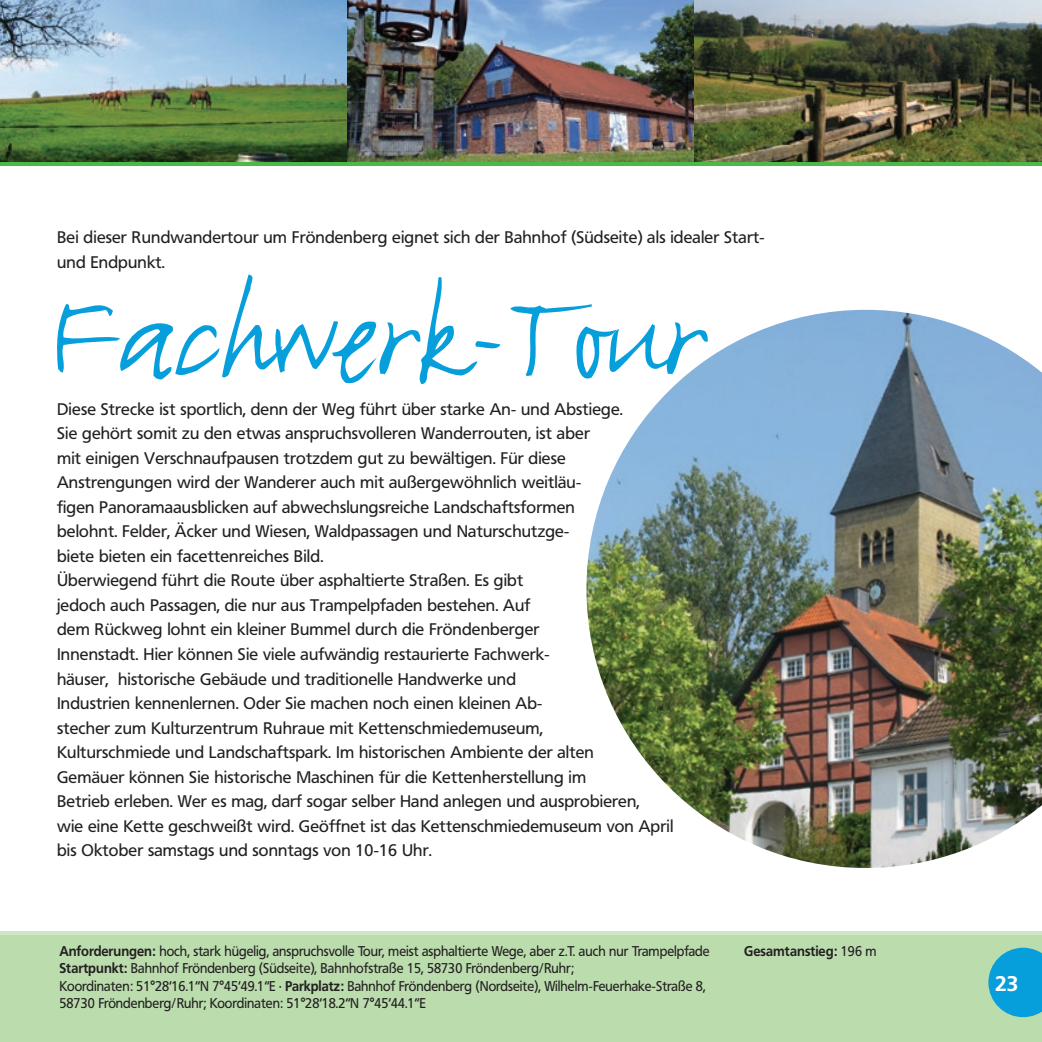
<style>
.page{position:relative;width:1042px;height:1042px;background:#fff}
.page>*{position:absolute;margin:0;border:0;box-sizing:border-box;transform-origin:0 0}
.t1{font:700 21px "Frutiger BSK";color:#fff}
.t2{font:16.62px/24.5px "Frutiger BSK";letter-spacing:.01em;color:#231f20}
.t3{font:14px/17.5px "Frutiger BSK";color:#231f20;scale:.93 1}
.t4{font:700 14px "Frutiger BSK";color:#231f20;scale:.93 1}
.s1{font-weight:700}
.s2{font-weight:400}
</style>
<div class="page">
<div style="left:0;top:931px;width:1042px;height:111px;background:#bbddae"></div>
<hr style="left:0;top:931px;width:1042px;height:4px;background:#cee6c5">
<img style="left:0;top:0;width:1042px;height:162px">
<img style="left:586px;top:310px;width:456px;height:558px">
<svg style="left:988px;top:947px;width:54px;height:70px"></svg>
<hr style="left:0;top:162px;width:1042px;height:3px;background:#4cb848">
<svg style="left:57px;top:274px;width:443px;height:110px"></svg>
<svg style="left:510px;top:304px;width:198px;height:78px"></svg>
<p class="t2" style="left:57px;top:225px;width:709px">Bei dieser Rundwandertour um Fröndenberg eignet sich der Bahnhof (Südseite) als idealer Start&shy;und Endpunkt.</p>
<p class="t2" style="left:57px;top:397px;width:618px">Diese Strecke ist sportlich, denn der Weg führt über starke An- und Abstiege.<br>Sie gehört somit zu den etwas anspruchsvolleren Wanderrouten, ist aber<br>mit einigen Verschnaufpausen trotzdem gut zu bewältigen. Für diese Anstrengungen wird der Wanderer auch mit außergewöhnlich weitläu-<br>figen Panoramaausblicken auf abwechslungsreiche Landschaftsformen<br>belohnt. Felder, Äcker und Wiesen, Waldpassagen und Naturschutzge-<br>biete bieten ein facettenreiches Bild.<br>Überwiegend führt die Route über asphaltierte Straßen. Es gibt<br>jedoch auch Passagen, die nur aus Trampelpfaden bestehen. Auf<br>dem Rückweg lohnt ein kleiner Bummel durch die Fröndenberger<br>Innenstadt. Hier können Sie viele aufwändig restaurierte Fachwerk-<br>häuser, historische Gebäude und traditionelle Handwerke und<br>Industrien kennenlernen. Oder Sie machen noch einen kleinen Ab-<br>stecher zum Kulturzentrum Ruhraue mit Kettenschmiedemuseum,<br>Kulturschmiede und Landschaftspark. Im historischen Ambiente der alten<br>Gemäuer können Sie historische Maschinen für die Kettenherstellung im<br>Betrieb erleben. Wer es mag, darf sogar selber Hand anlegen und ausprobieren,<br>wie eine Kette geschweißt wird. Geöffnet ist das Kettenschmiedemuseum von April bis Oktober samstags und sonntags von 10-16 Uhr.</p>
<p class="t3" style="left:60px;top:942px;width:700px"><span class="s1">Anforderungen:</span> hoch, stark hügelig, anspruchsvolle Tour, meist asphaltierte Wege, aber z.T. auch nur Trampelpfade <span class="s1">Startpunkt:</span> Bahnhof Fröndenberg (Südseite), Bahnhofstraße 15, 58730 Fröndenberg/Ruhr;<br>Koordinaten: 51°28‘16.1“N 7°45‘49.1“E · <span class="s1">Parkplatz:</span> Bahnhof Fröndenberg (Nordseite), Wilhelm-Feuerhake-Straße 8, 58730 Fröndenberg/Ruhr; Koordinaten: 51°28‘18.2“N 7°45‘44.1“E</p>
<p class="t4" style="left:744px;top:943px;width:144px">Gesamtanstieg: <span class="s2">196 m</span></p>
<p class="t1" style="left:995px;top:971px;width:25px">23</p>
</div>
